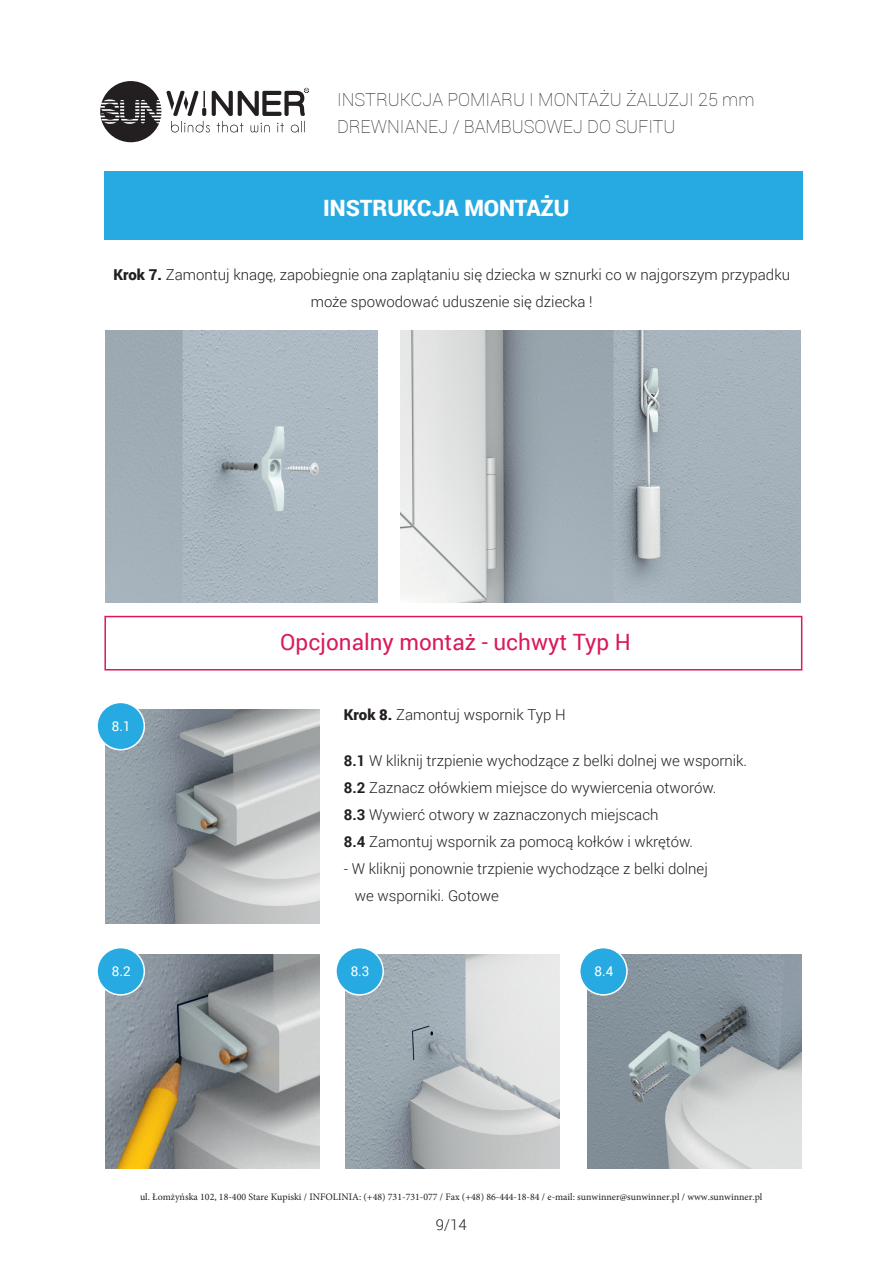
<style>
.page{position:relative;width:893px;height:1263px;background:#fff}
.page>*{position:absolute;margin:0;border:0;box-sizing:border-box;transform-origin:0 0}
.t1{font:22.5px "Roboto";color:#da195b}
.t2{font:900 22.5px "Roboto";color:#fff}
.t3{font:100 18px/27px "Roboto";color:#231f20}
.t4{font:300 15px/27px "Roboto";color:#231f20}
.t5{font:13.5px "Roboto";color:#fff}
.t6{font:9.9px "Minion Pro";color:#231f20}
.s1{font-weight:900}
.s2{font-weight:700}
</style>
<div class="page">
<div style="left:104px;top:616px;width:698px;height:54px;background:#fff;border:2px solid #da195b"></div>
<img style="left:345px;top:955px;width:214px;height:214px">
<img style="left:588px;top:955px;width:214px;height:214px">
<img style="left:106px;top:955px;width:214px;height:214px">
<div style="left:97px;top:948px;width:47px;height:47px;background:#26aae1;border-radius:50%"></div>
<div style="left:96px;top:947px;width:49px;height:49px;border:2px solid #fff;border-radius:50%"></div>
<img style="left:106px;top:709px;width:214px;height:214px">
<img style="left:106px;top:331px;width:271px;height:271px">
<img style="left:401px;top:331px;width:400px;height:271px">
<div style="left:97px;top:702px;width:47px;height:48px;background:#26aae1;border-radius:50%"></div>
<div style="left:96px;top:702px;width:49px;height:48px;border:2px solid #fff;border-radius:50%"></div>
<div style="left:336px;top:948px;width:47px;height:47px;background:#26aae1;border-radius:50%"></div>
<div style="left:335px;top:947px;width:49px;height:49px;border:2px solid #fff;border-radius:50%"></div>
<div style="left:580px;top:948px;width:47px;height:47px;background:#26aae1;border-radius:50%"></div>
<div style="left:579px;top:947px;width:49px;height:49px;border:2px solid #fff;border-radius:50%"></div>
<div style="left:105px;top:172px;width:698px;height:68px;background:#26aae1"></div>
<svg style="left:100px;top:81px;width:209px;height:61px"></svg>
<p class="t3" style="left:337px;top:86px;width:419px">INSTRUKCJA POMIARU I MONTAŻU ŻALUZJI 25 mm<br>DREWNIANEJ / BAMBUSOWEJ DO SUFITU</p>
<h1 class="t2" style="left:323px;top:192px;width:248px">INSTRUKCJA MONTAŻU</h1>
<p class="t4" style="left:113px;top:261px;width:678px;text-align:center"><span class="s1">Krok 7.</span> Zamontuj knagę, zapobiegnie ona zaplątaniu się dziecka w sznurki co w najgorszym przypadku może spowodować uduszenie się dziecka !</p>
<p class="t5" style="left:112px;top:716px;width:20px">8.1</p>
<p class="t5" style="left:112px;top:962px;width:20px">8.2</p>
<h1 class="t1" style="left:280px;top:627px;width:352px">Opcjonalny montaż - uchwyt Typ H</h1>
<p class="t4" style="left:344px;top:701px;width:223px"><span class="s1">Krok 8.</span> Zamontuj wspornik Typ H</p>
<p class="t4" style="left:344px;top:747px;width:405px"><span class="s2">8.1</span> W kliknij trzpienie wychodzące z belki dolnej we wspornik.<br><span class="s2">8.2</span> Zaznacz ołówkiem miejsce do wywiercenia otworów.<br><span class="s2">8.3</span> Wywierć otwory w zaznaczonych miejscach<br><span class="s2">8.4</span> Zamontuj wspornik za pomocą kołków i wkrętów.</p>
<p class="t4" style="left:355px;top:855px;width:355px;text-indent:-11px">- W kliknij ponownie trzpienie wychodzące z belki dolnej we wsporniki. Gotowe</p>
<p class="t5" style="left:351px;top:962px;width:20px">8.3</p>
<p class="t5" style="left:594px;top:962px;width:20px">8.4</p>
<p class="t6" style="left:140px;top:1190px;width:624px">ul. Łomżyńska 102, 18-400 Stare Kupiski / INFOLINIA: (+48) 731-731-077 / Fax (+48) 86-444-18-84 / e-mail: sunwinner@sunwinner.pl / www.sunwinner.pl</p>
<p class="t4" style="left:436px;top:1211px;width:32px">9/14</p>
</div>
